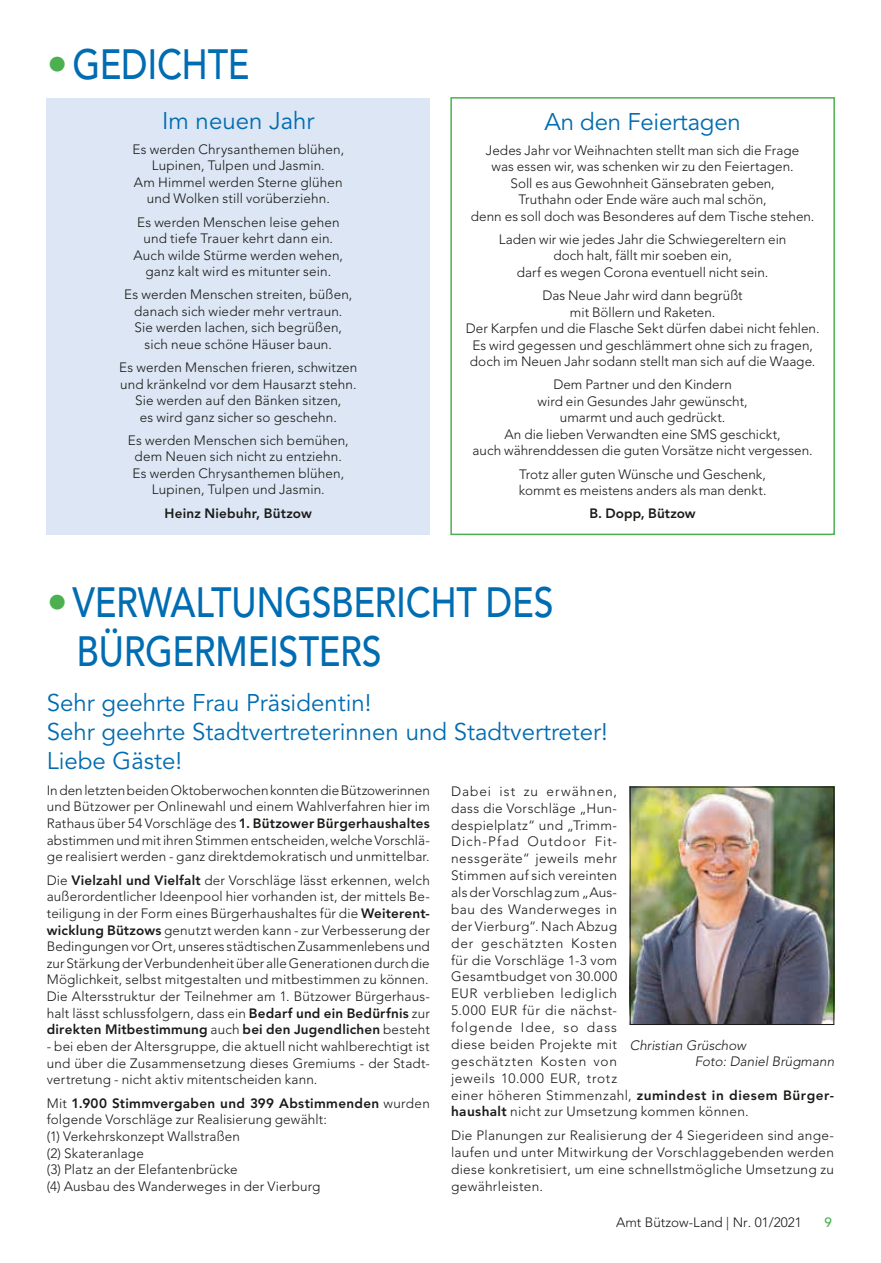
<style>
.page{position:relative;width:881px;height:1263px;background:#fff}
.page>*{position:absolute;margin:0;border:0;box-sizing:border-box;transform-origin:0 0}
.t1{font:500 42px/49.5px "Avenir LT";letter-spacing:-.01em;color:#006cb1;scale:.85 1}
.t2{font:24px/28.8px "Avenir LT";color:#006cb1}
.t3{font:300 13.5px/16.5px "Avenir LT";letter-spacing:.01em;color:#1a1a18;text-align:center}
.t4{font:300 13.5px/16.8px "Avenir LT";letter-spacing:.035em;color:#1a1a18}
.t5{font:italic 300 13.5px/16.5px "Avenir LT";color:#1a1a18}
.t6{font:800 13.5px "Avenir LT";letter-spacing:.015em;color:#1a1a18}
.t7{font:500 13.5px "Avenir LT";color:#4cb050}
.s1{color:#4cb050}
.s2{font-weight:800}
</style>
<div class="page">
<div style="left:47px;top:98px;width:382px;height:436px;background:#dce6f4"></div>
<div style="left:450px;top:97px;width:384px;height:438px;border:2px solid #4cb050"></div>
<img style="left:631px;top:789px;width:200px;height:234px">
<div style="left:629px;top:787px;width:204px;height:238px;border:1px solid #1a1a18"></div>
<h1 class="t1" style="left:47px;top:41px;width:240px"><span class="s1">•</span>GEDICHTE</h1>
<h2 class="t2" style="left:162px;top:107px;width:154px">Im neuen Jahr</h2>
<p class="t3" style="left:132px;top:141px;width:213px">Es werden Chrysanthemen blühen,<br>Lupinen, Tulpen und Jasmin.<br>Am Himmel werden Sterne glühen und Wolken still vorüberziehn.</p>
<p class="t3" style="left:133px;top:214px;width:211px">Es werden Menschen leise gehen und tiefe Trauer kehrt dann ein.<br>Auch wilde Stürme werden wehen, ganz kalt wird es mitunter sein.</p>
<p class="t3" style="left:124px;top:286px;width:229px">Es werden Menschen streiten, büßen, danach sich wieder mehr vertraun.<br>Sie werden lachen, sich begrüßen, sich neue schöne Häuser baun.</p>
<p class="t3" style="left:119px;top:359px;width:240px">Es werden Menschen frieren, schwitzen und kränkelnd vor dem Hausarzt stehn.<br>Sie werden auf den Bänken sitzen,<br>es wird ganz sicher so geschehn.</p>
<p class="t3" style="left:128px;top:432px;width:222px">Es werden Menschen sich bemühen, dem Neuen sich nicht zu entziehn.<br>Es werden Chrysanthemen blühen,<br>Lupinen, Tulpen und Jasmin.</p>
<p class="t6" style="left:164px;top:505px;width:149px">Heinz Niebuhr, Bützow</p>
<h2 class="t2" style="left:544px;top:108px;width:198px">An den Feiertagen</h2>
<p class="t3" style="left:470px;top:142px;width:345px">Jedes Jahr vor Weihnachten stellt man sich die Frage<br>was essen wir, was schenken wir zu den Feiertagen.<br>Soll es aus Gewohnheit Gänsebraten geben,<br>Truthahn oder Ende wäre auch mal schön,<br>denn es soll doch was Besonderes auf dem Tische stehen.</p>
<p class="t3" style="left:498px;top:231px;width:289px">Laden wir wie jedes Jahr die Schwiegereltern ein doch halt, fällt mir soeben ein,<br>darf es wegen Corona eventuell nicht sein.</p>
<p class="t3" style="left:465px;top:287px;width:355px">Das Neue Jahr wird dann begrüßt<br>mit Böllern und Raketen.<br>Der Karpfen und die Flasche Sekt dürfen dabei nicht fehlen.<br>Es wird gegessen und geschlämmert ohne sich zu fragen, doch im Neuen Jahr sodann stellt man sich auf die Waage.</p>
<p class="t3" style="left:472px;top:376px;width:341px">Dem Partner und den Kindern<br>wird ein Gesundes Jahr gewünscht,<br>umarmt und auch gedrückt.<br>An die lieben Verwandten eine SMS geschickt,<br>auch währenddessen die guten Vorsätze nicht vergessen.</p>
<p class="t3" style="left:518px;top:466px;width:249px;text-align:left">Trotz aller guten Wünsche und Geschenk, kommt es meistens anders als man denkt.</p>
<p class="t6" style="left:589px;top:506px;width:108px">B. Dopp, Bützow</p>
<h1 class="t1" style="left:77px;top:579px;width:562px;text-indent:-30px"><span class="s1">•</span>VERWALTUNGSBERICHT DES<br>BÜRGERMEISTERS</h1>
<h2 class="t2" style="left:47px;top:689px;width:562px">Sehr geehrte Frau Präsidentin!<br>Sehr geehrte Stadtvertreterinnen und Stadtvertreter!<br>Liebe Gäste!</h2>
<p class="t3" style="left:47px;top:782px;width:384px;text-align:justify">In den letzten beiden Oktoberwochen konnten die Bützowerinnen und Bützower per Onlinewahl und einem Wahlverfahren hier im Rathaus über 54 Vorschläge des <span class="s2">1. Bützower Bürgerhaushaltes </span>abstimmen und mit ihren Stimmen entscheiden, welche Vorschlä&shy;ge realisiert werden - ganz direktdemokratisch und unmittelbar.</p>
<p class="t3" style="left:47px;top:872px;width:384px;text-align:justify">Die <span class="s2">Vielzahl und Vielfalt</span> der Vorschläge lässt erkennen, welch außerordentlicher Ideenpool hier vorhanden ist, der mittels Be&shy;teiligung in der Form eines Bürgerhaushaltes für die <span class="s2">Weiterent&shy;wicklung Bützows</span> genutzt werden kann - zur Verbesserung der Bedingungen vor Ort, unseres städtischen Zusammenlebens und zur Stärkung der Verbundenheit über alle Generationen durch die Möglichkeit, selbst mitgestalten und mitbestimmen zu können.<br>Die Altersstruktur der Teilnehmer am 1. Bützower Bürgerhaus&shy;halt lässt schlussfolgern, dass ein <span class="s2">Bedarf und ein Bedürfnis</span> zur <span class="s2">direkten Mitbestimmung</span> auch <span class="s2">bei den Jugendlichen</span> besteht</p>
<p class="t3" style="left:47px;top:1038px;width:384px;text-align:justify">- bei eben der Altersgruppe, die aktuell nicht wahlberechtigt ist und über die Zusammensetzung dieses Gremiums - der Stadt&shy;vertretung - nicht aktiv mitentscheiden kann.</p>
<p class="t3" style="left:47px;top:1095px;width:384px;text-align:left">Mit <span class="s2">1.900 Stimmvergaben und 399 Abstimmenden</span> wurden folgende Vorschläge zur Realisierung gewählt:<br>(1) Verkehrskonzept Wallstraßen<br>(2) Skateranlage<br>(3) Platz an der Elefantenbrücke<br>(4) Ausbau des Wanderweges in der Vierburg</p>
<p class="t4" style="left:451px;top:783px;width:384px">Dabei ist zu erwähnen,<br>dass die Vorschläge „Hun-<br>despielplatz“ und „Trimm-<br>Dich-Pfad Outdoor Fit-<br>nessgeräte“ jeweils mehr<br>Stimmen auf sich vereinten<br>als der Vorschlag zum „Aus-<br>bau des Wanderweges in<br>der Vierburg“. Nach Abzug<br>der geschätzten Kosten<br>für die Vorschläge 1-3 vom<br>Gesamtbudget von 30.000<br>EUR verblieben lediglich<br>5.000 EUR für die nächst-<br>folgende Idee, so dass<br>diese beiden Projekte mit<br>geschätzten Kosten von<br>jeweils 10.000 EUR, trotz<br>einer höheren Stimmenzahl, <span class="s2">zumindest in diesem Bürger&shy;haushalt</span> nicht zur Umsetzung kommen können.</p>
<p class="t3" style="left:451px;top:1127px;width:384px;text-align:justify">Die Planungen zur Realisierung der 4 Siegerideen sind ange&shy;laufen und unter Mitwirkung der Vorschlaggebenden werden diese konkretisiert, um eine schnellstmögliche Umsetzung zu gewährleisten.</p>
<p class="t5" style="left:694px;top:1037px;width:141px;text-indent:-65px">Christian Grüschow<br>Foto: Daniel Brügmann</p>
<p class="t3" style="left:616px;top:1214px;width:187px">Amt Bützow-Land | Nr. 01/2021</p>
<p class="t7" style="left:824px;top:1214px;width:9px">9</p>
</div>
